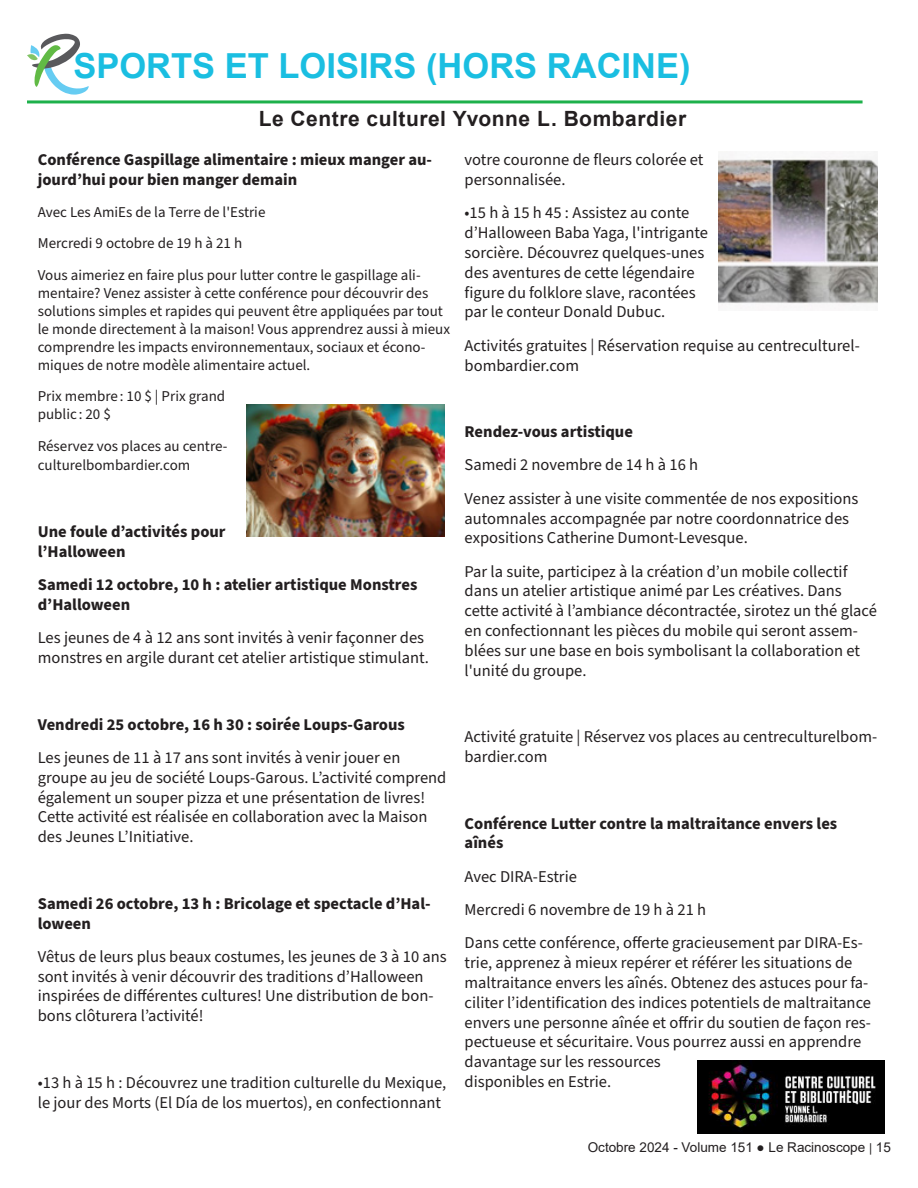
<style>
.page{position:relative;width:918px;height:1188px;background:#fff}
.page>*{position:absolute;margin:0;border:0;box-sizing:border-box;transform-origin:0 0}
.Texte_d_introduction{font:700 34.5px "Arial";color:#1abee1}
.Corps_de_texte_11{font:700 21px "Arial";letter-spacing:.025em;color:#231f20}
.Texte_d_introduction-2{font:16.5px/19.8px "Source Sans Pro";color:#231f20}
.Texte_d_introduction-3{font:700 16.5px/19.8px "Source Sans Pro";color:#231f20}
.Texte_d_introduction-4{font:15px/18px "Source Sans Pro";color:#231f20}
.t1{font:13.5px "Arial";color:#231f20}
.s1{font-size:12px}
</style>
<div class="page">
<svg style="left:27px;top:34px;width:62px;height:61px"></svg>
<hr style="left:27px;top:100px;width:836px;height:3px;background:#1eb14b">
<img style="left:698px;top:1060px;width:187px;height:74px">
<img style="left:247px;top:405px;width:198px;height:132px">
<img style="left:719px;top:157px;width:159px;height:148px">
<p class="Texte_d_introduction" style="left:73px;top:42px;width:619px">SPORTS ET LOISIRS (HORS RACINE)</p>
<p class="Corps_de_texte_11" style="left:259px;top:104px;width:429px">Le Centre culturel Yvonne L. Bombardier</p>
<p class="Texte_d_introduction-3" style="left:38px;top:150px;width:396px">Conférence Gaspillage alimentaire : mieux manger au&shy;jourd’hui pour bien manger demain</p>
<p class="Texte_d_introduction-4" style="left:38px;top:203px;width:229px">Avec Les AmiEs de la Terre de l'Estrie</p>
<p class="Texte_d_introduction-4" style="left:38px;top:235px;width:206px">Mercredi 9 octobre de 19 h à 21 h</p>
<p class="Texte_d_introduction-4" style="left:38px;top:266px;width:414px">Vous aimeriez en faire plus pour lutter contre le gaspillage ali&shy;mentaire? Venez assister à cette conférence pour découvrir des solutions simples et rapides qui peuvent être appliquées par tout le monde directement à la maison! Vous apprendrez aussi à mieux comprendre les impacts environnementaux, sociaux et écono&shy;miques de notre modèle alimentaire actuel.</p>
<p class="Texte_d_introduction-4" style="left:38px;top:388px;width:189px">Prix membre : 10 $ | Prix grand public : 20 $</p>
<p class="Texte_d_introduction-4" style="left:38px;top:436px;width:191px;line-height:19.8px">Réservez vos places au centre&shy;culturelbombardier.com</p>
<p class="Texte_d_introduction-2" style="left:465px;top:151px;width:240px">votre couronne de fleurs colorée et personnalisée.</p>
<p class="Texte_d_introduction-2" style="left:465px;top:204px;width:245px">•15 h à 15 h 45 : Assistez au conte d’Halloween Baba Yaga, l'intrigante sorcière. Découvrez quelques-unes des aventures de cette légendaire figure du folklore slave, racontées par le conteur Donald Dubuc.</p>
<p class="Texte_d_introduction-2" style="left:465px;top:336px;width:397px">Activités gratuites | Réservation requise au centreculturel&shy;bombardier.com</p>
<p class="Texte_d_introduction-3" style="left:465px;top:422px;width:170px">Rendez-vous artistique</p>
<p class="Texte_d_introduction-2" style="left:465px;top:456px;width:235px">Samedi 2 novembre de 14 h à 16 h</p>
<p class="Texte_d_introduction-2" style="left:465px;top:489px;width:395px">Venez assister à une visite commentée de nos expositions automnales accompagnée par notre coordonnatrice des expositions Catherine Dumont-Levesque.</p>
<p class="Texte_d_introduction-2" style="left:465px;top:562px;width:414px">Par la suite, participez à la création d’un mobile collectif dans un atelier artistique animé par Les créatives. Dans cette activité à l’ambiance décontractée, sirotez un thé glacé en confectionnant les pièces du mobile qui seront assem&shy;blées sur une base en bois symbolisant la collaboration et l'unité du groupe.</p>
<p class="Texte_d_introduction-3" style="left:38px;top:522px;width:189px">Une foule d’activités pour l’Halloween</p>
<p class="Texte_d_introduction-3" style="left:38px;top:575px;width:381px">Samedi 12 octobre, 10 h : atelier artistique Monstres d’Halloween</p>
<p class="Texte_d_introduction-2" style="left:38px;top:628px;width:393px">Les jeunes de 4 à 12 ans sont invités à venir façonner des monstres en argile durant cet atelier artistique stimulant.</p>
<p class="Texte_d_introduction-3" style="left:38px;top:715px;width:369px">Vendredi 25 octobre, 16 h 30 : soirée Loups-Garous</p>
<p class="Texte_d_introduction-2" style="left:38px;top:748px;width:410px">Les jeunes de 11 à 17 ans sont invités à venir jouer en groupe au jeu de société Loups-Garous. L’activité comprend également un souper pizza et une présentation de livres!<br>Cette activité est réalisée en collaboration avec la Maison des Jeunes L’Initiative.</p>
<p class="Texte_d_introduction-3" style="left:38px;top:894px;width:394px">Samedi 26 octobre, 13 h : Bricolage et spectacle d’Hal&shy;loween</p>
<p class="Texte_d_introduction-2" style="left:38px;top:947px;width:411px">Vêtus de leurs plus beaux costumes, les jeunes de 3 à 10 ans sont invités à venir découvrir des traditions d’Halloween inspirées de différentes cultures! Une distribution de bon&shy;bons clôturera l’activité!</p>
<p class="Texte_d_introduction-2" style="left:38px;top:1073px;width:410px">•13 h à 15 h : Découvrez une tradition culturelle du Mexique, le jour des Morts (El Día de los muertos), en confectionnant</p>
<p class="Texte_d_introduction-2" style="left:465px;top:727px;width:414px">Activité gratuite | Réservez vos places au centreculturelbom&shy;bardier.com</p>
<p class="Texte_d_introduction-3" style="left:465px;top:814px;width:374px">Conférence Lutter contre la maltraitance envers les aînés</p>
<p class="Texte_d_introduction-2" style="left:465px;top:867px;width:114px">Avec DIRA-Estrie</p>
<p class="Texte_d_introduction-2" style="left:465px;top:900px;width:243px">Mercredi 6 novembre de 19 h à 21 h</p>
<p class="Texte_d_introduction-2" style="left:465px;top:934px;width:408px">Dans cette conférence, offerte gracieusement par DIRA-Es&shy;trie, apprenez à mieux repérer et référer les situations de maltraitance envers les aînés. Obtenez des astuces pour fa&shy;ciliter l’identification des indices potentiels de maltraitance envers une personne aînée et offrir du soutien de façon res&shy;pectueuse et sécuritaire. Vous pourrez aussi en apprendre davantage sur les ressources<br>disponibles en Estrie.</p>
<p class="t1" style="left:588px;top:1138px;width:305px">Octobre 2024 - Volume 151 ● Le Racinoscope <span class="s1">|</span> 15</p>
</div>
